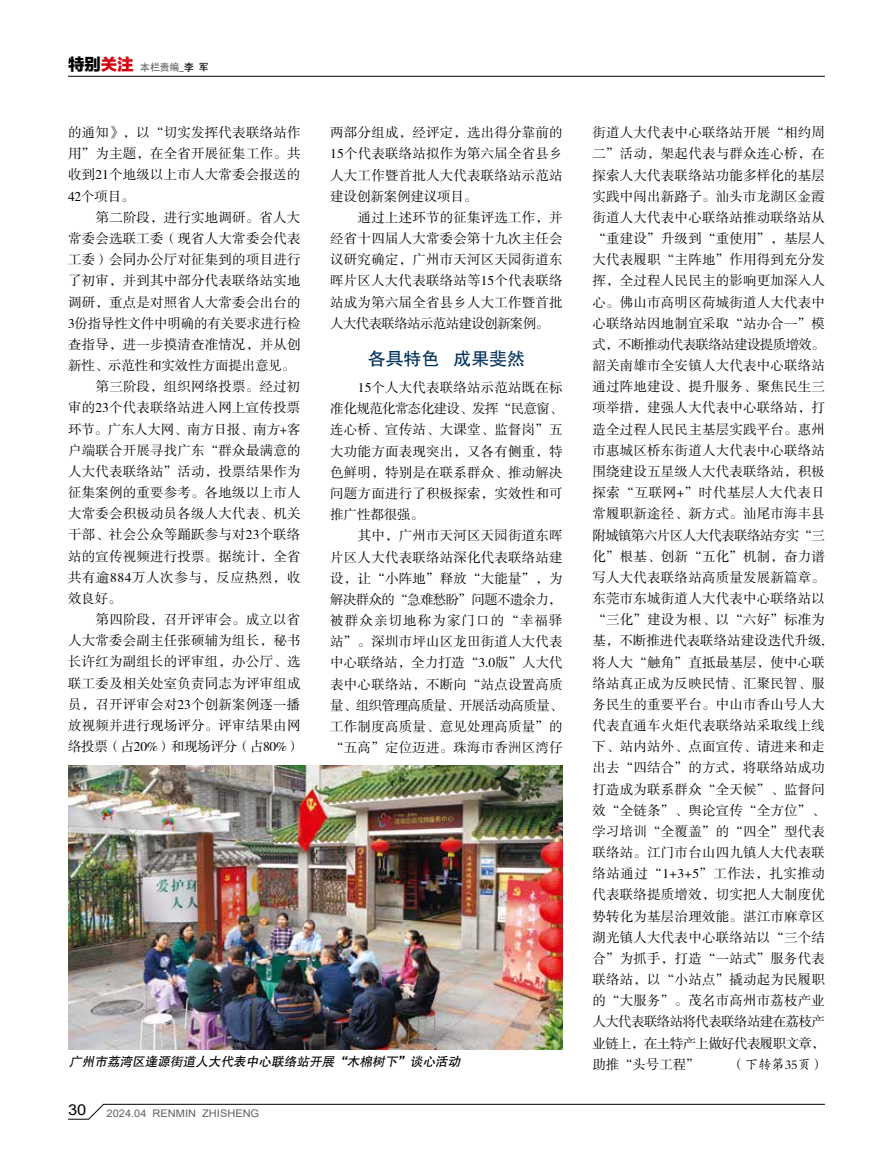
<style>
.page{position:relative;width:893px;height:1149px;background:#fff}
.page>*{position:absolute;margin:0;border:0;box-sizing:border-box;transform-origin:0 0}
.t1{font:18px "FZHTJW GB1 0";letter-spacing:-.01em;color:#00305b}
.t2{font:15px "Arial";color:#000;scale:1.1 1}
.t3{font:13.5px/21.1px "FZSSJW GB1 0";letter-spacing:.015em;color:#000;text-align:justify}
.t4{font:13.5px "FZSSJW GB1 0";letter-spacing:-.025em;color:#000}
.t5{font:13.5px "FZSSJW GB1 0";letter-spacing:-.015em;color:#000}
.t6{font:13.5px "FZSSJW GB1 0";letter-spacing:-.02em;color:#000}
.t7{font:13.5px "FZSSJW GB1 0";letter-spacing:.045em;color:#000}
.t8{font:13.5px "FZSSJW GB1 0";letter-spacing:-.01em;color:#000}
.t9{font:13.5px "FZKTJW GB1 0";letter-spacing:-.01em;color:#000}
.t10{font:italic 12.75px "FZHTJW GB1 0";color:#000}
.t11{font:10.5px "Arial";color:#636262;scale:1.05 1}
.t12{font:9.75px "Heiti CSEG Medium GB";color:#636262}
.s1{font-family:"FZLTTHJW GB1 0";font-size:16.5px;color:#000}
.s2{font-family:"FZLTTHJW GB1 0";font-size:16.5px;color:#d7000f}
.s3{color:#000}
</style>
<div class="page">
<svg style="left:68px;top:1103px;width:757px;height:16px"></svg>
<hr style="left:68px;top:76px;width:757px;height:1px;background:#000">
<img style="left:68px;top:765px;width:495px;height:283px">
<p class="t12" style="left:68px;top:62px;width:142px"><span class="s1">特别</span><span class="s2">关注</span> 本栏责编_<span class="s3">李 军</span></p>
<p class="t3" style="left:68px;top:123px;width:234px">的通知》，以“切实发挥代表联络站作用”为主题，在全省开展征集工作。共收到21个地级以上市人大常委会报送的42个项目。</p>
<p class="t3" style="left:96px;top:207px;width:206px">第二阶段，进行实地调研。省人大</p>
<p class="t3" style="left:68px;top:228px;width:234px">常委会选联工委（现省人大常委会代表</p>
<p class="t3" style="left:68px;top:249px;width:234px">工委）会同办公厅对征集到的项目进行</p>
<p class="t3" style="left:68px;top:271px;width:234px">了初审，并到其中部分代表联络站实地</p>
<p class="t3" style="left:68px;top:292px;width:234px">调研，重点是对照省人大常委会出台的</p>
<p class="t5" style="left:68px;top:316px;width:234px">3份指导性文件中明确的有关要求进行检</p>
<p class="t3" style="left:68px;top:334px;width:234px">查指导，进一步摸清查准情况，并从创</p>
<p class="t8" style="left:68px;top:358px;width:229px">新性、示范性和实效性方面提出意见。</p>
<p class="t3" style="left:96px;top:376px;width:206px">第三阶段，组织网络投票。经过初</p>
<p class="t3" style="left:68px;top:398px;width:234px">审的23个代表联络站进入网上宣传投票</p>
<p class="t6" style="left:68px;top:422px;width:234px">环节。广东人大网、南方日报、南方+客</p>
<p class="t3" style="left:68px;top:440px;width:234px">户端联合开展寻找广东“群众最满意的</p>
<p class="t3" style="left:68px;top:461px;width:234px">人大代表联络站”活动，投票结果作为</p>
<p class="t3" style="left:68px;top:482px;width:234px">征集案例的重要参考。各地级以上市人</p>
<p class="t3" style="left:68px;top:503px;width:234px">大常委会积极动员各级人大代表、机关</p>
<p class="t3" style="left:68px;top:524px;width:234px">干部、社会公众等踊跃参与对23个联络</p>
<p class="t3" style="left:68px;top:546px;width:234px">站的宣传视频进行投票。据统计，全省</p>
<p class="t7" style="left:68px;top:570px;width:234px">共有逾884万人次参与，反应热烈，收</p>
<p class="t3" style="left:68px;top:588px;width:55px">效良好。</p>
<p class="t3" style="left:96px;top:609px;width:206px">第四阶段，召开评审会。成立以省</p>
<p class="t3" style="left:68px;top:630px;width:234px">人大常委会副主任张硕辅为组长，秘书</p>
<p class="t3" style="left:68px;top:651px;width:234px">长许红为副组长的评审组，办公厅、选</p>
<p class="t3" style="left:68px;top:673px;width:234px">联工委及相关处室负责同志为评审组成</p>
<p class="t3" style="left:68px;top:694px;width:234px">员，召开评审会对23个创新案例逐一播</p>
<p class="t3" style="left:68px;top:715px;width:234px">放视频并进行现场评分。评审结果由网</p>
<p class="t4" style="left:68px;top:739px;width:234px">络投票（占20%）和现场评分（占80%）</p>
<p class="t3" style="left:330px;top:123px;width:234px">两部分组成，经评定，选出得分靠前的15个代表联络站拟作为第六届全省县乡人大工作暨首批人大代表联络站示范站建设创新案例建议项目。</p>
<p class="t3" style="left:330px;top:207px;width:234px;text-indent:28px">通过上述环节的征集评选工作，并经省十四届人大常委会第十九次主任会议研究确定，广州市天河区天园街道东晖片区人大代表联络站等15个代表联络站成为第六届全省县乡人大工作暨首批人大代表联络站示范站建设创新案例。</p>
<h1 class="t1" style="left:368px;top:349px;width:159px">各具特色 成果斐然</h1>
<p class="t3" style="left:330px;top:377px;width:234px;text-indent:28px">15个人大代表联络站示范站既在标准化规范化常态化建设、发挥“民意窗、连心桥、宣传站、大课堂、监督岗”五大功能方面表现突出，又各有侧重，特色鲜明，特别是在联系群众、推动解决问题方面进行了积极探索，实效性和可推广性都很强。</p>
<p class="t3" style="left:330px;top:525px;width:234px;text-indent:28px">其中，广州市天河区天园街道东晖片区人大代表联络站深化代表联络站建设，让“小阵地”释放“大能量”，为解决群众的“急难愁盼”问题不遗余力，被群众亲切地称为家门口的“幸福驿站”。深圳市坪山区龙田街道人大代表中心联络站，全力打造“3.0版”人大代表中心联络站，不断向“站点设置高质量、组织管理高质量、开展活动高质量、工作制度高质量、意见处理高质量”的“五高”定位迈进。珠海市香洲区湾仔</p>
<p class="t3" style="left:592px;top:123px;width:234px">街道人大代表中心联络站开展“相约周二”活动，架起代表与群众连心桥，在探索人大代表联络站功能多样化的基层实践中闯出新路子。汕头市龙湖区金霞街道人大代表中心联络站推动联络站从“重建设”升级到“重使用”，基层人大代表履职“主阵地”作用得到充分发挥，全过程人民民主的影响更加深入人心。佛山市高明区荷城街道人大代表中心联络站因地制宜采取“站办合一”模式，不断推动代表联络站建设提质增效。韶关南雄市全安镇人大代表中心联络站通过阵地建设、提升服务、聚焦民生三项举措，建强人大代表中心联络站，打造全过程人民民主基层实践平台。惠州市惠城区桥东街道人大代表中心联络站围绕建设五星级人大代表联络站，积极探索“互联网+”时代基层人大代表日常履职新途径、新方式。汕尾市海丰县附城镇第六片区人大代表联络站夯实“三化”根基、创新“五化”机制，奋力谱写人大代表联络站高质量发展新篇章。东莞市东城街道人大代表中心联络站以“三化”建设为根、以“六好”标准为基，不断推进代表联络站建设迭代升级,将人大“触角”直抵最基层，使中心联络站真正成为反映民情、汇聚民智、服务民生的重要平台。中山市香山号人大代表直通车火炬代表联络站采取线上线下、站内站外、点面宣传、请进来和走出去“四结合”的方式，将联络站成功打造成为联系群众“全天候”、监督问效“全链条”、舆论宣传“全方位”、学习培训“全覆盖”的“四全”型代表联络站。江门市台山四九镇人大代表联络站通过“1+3+5”工作法，扎实推动代表联络提质增效，切实把人大制度优势转化为基层治理效能。湛江市麻章区湖光镇人大代表中心联络站以“三个结合”为抓手，打造“一站式”服务代表联络站，以“小站点”撬动起为民履职的“大服务”。茂名市高州市荔枝产业人大代表联络站将代表联络站建在荔枝产业链上，在土特产上做好代表履职文章，</p>
<p class="t10" style="left:69px;top:1053px;width:395px">广州市荔湾区逢源街道人大代表中心联络站开展“木棉树下”谈心活动</p>
<p class="t3" style="left:592px;top:1053px;width:109px">助推“头号工程”</p>
<p class="t9" style="left:731px;top:1056px;width:95px">（下转第35页）</p>
<p class="t2" style="left:68px;top:1099px;width:18px">30</p>
<p class="t11" style="left:107px;top:1105px;width:147px">2024.04 RENMIN ZHISHENG</p>
</div>
